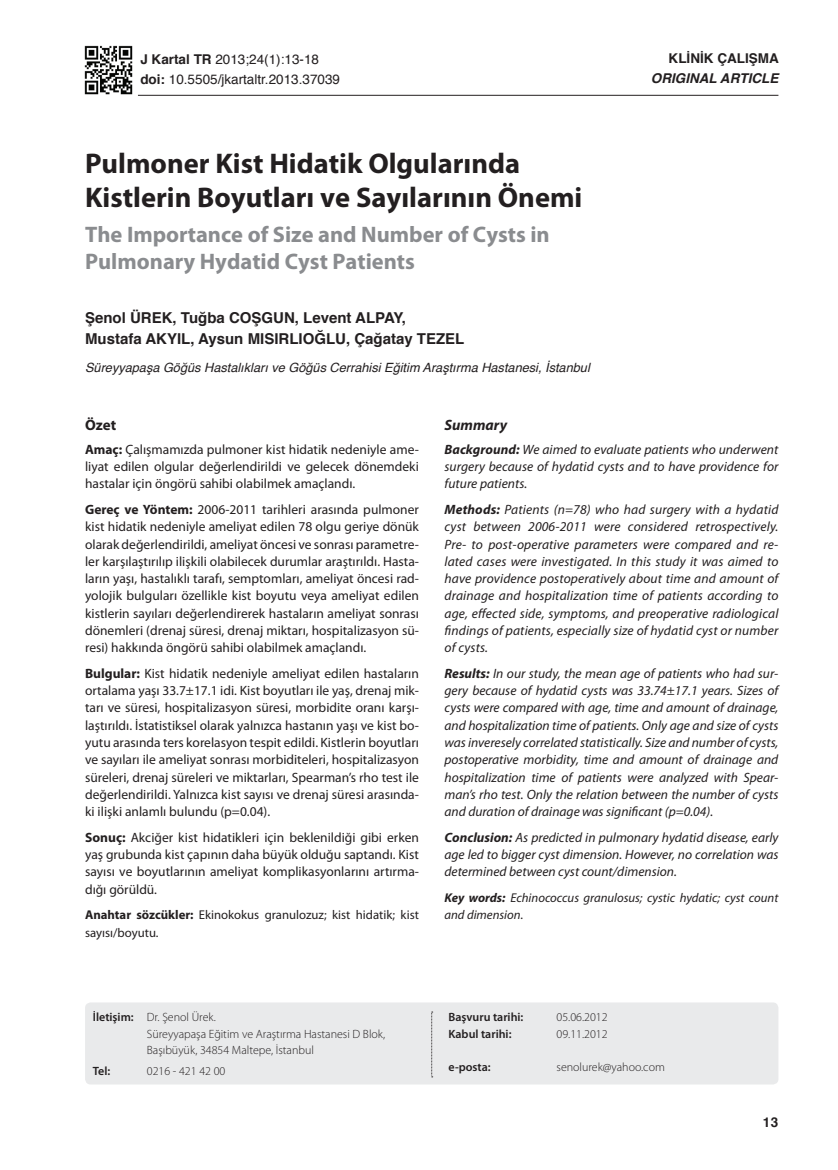
<style>
.page{position:relative;width:838px;height:1170px;background:#fff}
.page>*{position:absolute;margin:0;border:0;box-sizing:border-box;transform-origin:0 0}
.t1{font:700 28.5px/33px "Myriad Pro";color:#231f20}
.t2{font:700 22.5px/27px "Myriad Pro";color:#8a8c8f}
.t3{font:700 15px/21px "Helvetica";color:#231f20}
.t4{font:italic 700 15px "Myriad Pro";color:#231f20}
.t5{font:700 15px "Myriad Pro";color:#231f20}
.t6{font:13.5px/17.2px "Myriad Pro";color:#231f20;text-align:justify}
.t7{font:italic 13.5px/17.2px "Myriad Pro";color:#231f20;text-align:justify}
.t8{font:13.5px/19.5px "Helvetica";color:#231f20}
.t9{font:700 13.5px "Helvetica";color:#231f20}
.t10{font:italic 700 13.5px "Helvetica";color:#231f20}
.t11{font:italic 12.75px "Helvetica";color:#231f20}
.t12{font:12.75px/17.2px "Myriad Pro";color:#231f20}
.t13{font:italic 12.75px/17.2px "Myriad Pro";color:#231f20}
.t14{font:300 12px/16.5px "Myriad Pro";color:#231f20}
.t15{font:600 12px "Myriad Pro";color:#231f20}
.s1{font-weight:700}
.s2{font-weight:600}
</style>
<div class="page">
<hr style="left:138px;top:95px;width:640px;height:1px;background:#231f20">
<div style="left:85px;top:1002px;width:693px;height:82px;background:#e9eaeb;border-radius:6px"></div>
<svg style="left:431px;top:1011px;width:2px;height:66px"></svg>
<img style="left:84px;top:45px;width:49px;height:50px">
<p class="t8" style="left:140px;top:50px;width:201px"><span class="s1">J Kartal TR</span> 2013;24(1):13-18 <span class="s1">doi:</span> 10.5505/jkartaltr.2013.37039</p>
<p class="t9" style="left:668px;top:49px;width:112px">KLİNİK ÇALIŞMA</p>
<p class="t10" style="left:651px;top:67px;width:129px">ORIGINAL ARTICLE</p>
<h1 class="t1" style="left:85px;top:148px;width:499px">Pulmoner Kist Hidatik Olgularında<br>Kistlerin Boyutları ve Sayılarının Önemi</h1>
<h2 class="t2" style="left:85px;top:221px;width:466px">The Importance of Size and Number of Cysts in<br>Pulmonary Hydatid Cyst Patients</h2>
<p class="t3" style="left:85px;top:308px;width:381px">Şenol ÜREK, Tuğba COŞGUN, Levent ALPAY,<br>Mustafa AKYIL, Aysun MISIRLIOĞLU, Çağatay TEZEL</p>
<p class="t11" style="left:85px;top:357px;width:506px">Süreyyapaşa Göğüs Hastalıkları ve Göğüs Cerrahisi Eğitim Araştırma Hastanesi, İstanbul</p>
<p class="t5" style="left:85px;top:416px;width:33px">Özet</p>
<p class="t6" style="left:85px;top:441px;width:335px"><span class="s1">Amaç:</span> Çalışmamızda pulmoner kist hidatik nedeniyle ame&shy;liyat edilen olgular değerlendirildi ve gelecek dönemdeki hastalar için öngörü sahibi olabilmek amaçlandı.</p>
<p class="t6" style="left:85px;top:501px;width:335px"><span class="s1">Gereç ve Yöntem:</span> 2006-2011 tarihleri arasında pulmoner kist hidatik nedeniyle ameliyat edilen 78 olgu geriye dönük olarak değerlendirildi, ameliyat öncesi ve sonrası parametre&shy;ler karşılaştırılıp ilişkili olabilecek durumlar araştırıldı. Hasta&shy;ların yaşı, hastalıklı tarafı, semptomları, ameliyat öncesi rad&shy;yolojik bulguları özellikle kist boyutu veya ameliyat edilen kistlerin sayıları değerlendirerek hastaların ameliyat sonrası dönemleri (drenaj süresi, drenaj miktarı, hospitalizasyon sü&shy;resi) hakkında öngörü sahibi olabilmek amaçlandı.</p>
<p class="t6" style="left:85px;top:665px;width:335px"><span class="s1">Bulgular:</span> Kist hidatik nedeniyle ameliyat edilen hastaların ortalama yaşı 33.7±17.1 idi. Kist boyutları ile yaş, drenaj mik&shy;tarı ve süresi, hospitalizasyon süresi, morbidite oranı karşı&shy;laştırıldı. İstatistiksel olarak yalnızca hastanın yaşı ve kist bo&shy;yutu arasında ters korelasyon tespit edildi. Kistlerin boyutları ve sayıları ile ameliyat sonrası morbiditeleri, hospitalizasyon süreleri, drenaj süreleri ve miktarları, Spearman’s rho test ile değerlendirildi. Yalnızca kist sayısı ve drenaj süresi arasında&shy;ki ilişki anlamlı bulundu (p=0.04).</p>
<p class="t6" style="left:85px;top:828px;width:335px"><span class="s1">Sonuç:</span> Akciğer kist hidatikleri için beklenildiği gibi erken yaş grubunda kist çapının daha büyük olduğu saptandı. Kist sayısı ve boyutlarının ameliyat komplikasyonlarını artırma&shy;dığı görüldü.</p>
<p class="t12" style="left:85px;top:906px;width:335px"><span class="s1">Anahtar sözcükler:</span> Ekinokokus granulozuz; kist hidatik; kist sayısı/boyutu.</p>
<p class="t4" style="left:444px;top:417px;width:64px">Summary</p>
<p class="t7" style="left:444px;top:441px;width:335px"><span class="s1">Background:</span> We aimed to evaluate patients who underwent surgery because of hydatid cysts and to have providence for future patients.</p>
<p class="t7" style="left:444px;top:501px;width:335px"><span class="s1">Methods:</span> Patients (n=78) who had surgery with a hydatid cyst between 2006-2011 were considered retrospectively.<br>Pre- to post-operative parameters were compared and re&shy;lated cases were investigated. In this study it was aimed to have providence postoperatively about time and amount of drainage and hospitalization time of patients according to age, effected side, symptoms, and preoperative radiological findings of patients, especially size of hydatid cyst or number of cysts.</p>
<p class="t7" style="left:444px;top:665px;width:335px"><span class="s1">Results:</span> In our study, the mean age of patients who had sur&shy;gery because of hydatid cysts was 33.74±17.1 years. Sizes of cysts were compared with age, time and amount of drainage, and hospitalization time of patients. Only age and size of cysts was inveresely correlated statistically. Size and number of cysts, postoperative morbidity, time and amount of drainage and hospitalization time of patients were analyzed with Spear&shy;man’s rho test. Only the relation between the number of cysts and duration of drainage was significant (p=0.04).</p>
<p class="t7" style="left:444px;top:828px;width:335px"><span class="s1">Conclusion:</span> As predicted in pulmonary hydatid disease, early age led to bigger cyst dimension. However, no correlation was determined between cyst count/dimension.</p>
<p class="t13" style="left:444px;top:889px;width:335px"><span class="s1">Key words:</span> Echinococcus granulosus; cystic hydatic; cyst count and dimension.</p>
<p class="t14" style="left:147px;top:1008px;width:240px;text-indent:-54px"><span class="s2">İletişim:</span> Dr. Şenol Ürek.<br>Süreyyapaşa Eğitim ve Araştırma Hastanesi D Blok,<br>Başıbüyük, 34854 Maltepe, İstanbul</p>
<p class="t15" style="left:93px;top:1064px;width:19px">Tel:</p>
<p class="t14" style="left:147px;top:1062px;width:80px">0216 - 421 42 00</p>
<p class="t15" style="left:448px;top:1010px;width:76px">Başvuru tarihi:</p>
<p class="t14" style="left:556px;top:1008px;width:53px">05.06.2012</p>
<p class="t15" style="left:448px;top:1026px;width:64px">Kabul tarihi:</p>
<p class="t14" style="left:556px;top:1025px;width:53px">09.11.2012</p>
<p class="t15" style="left:448px;top:1059px;width:44px">e-posta:</p>
<p class="t14" style="left:556px;top:1058px;width:110px">senolurek@yahoo.com</p>
<p class="t9" style="left:762px;top:1113px;width:17px">13</p>
</div>
